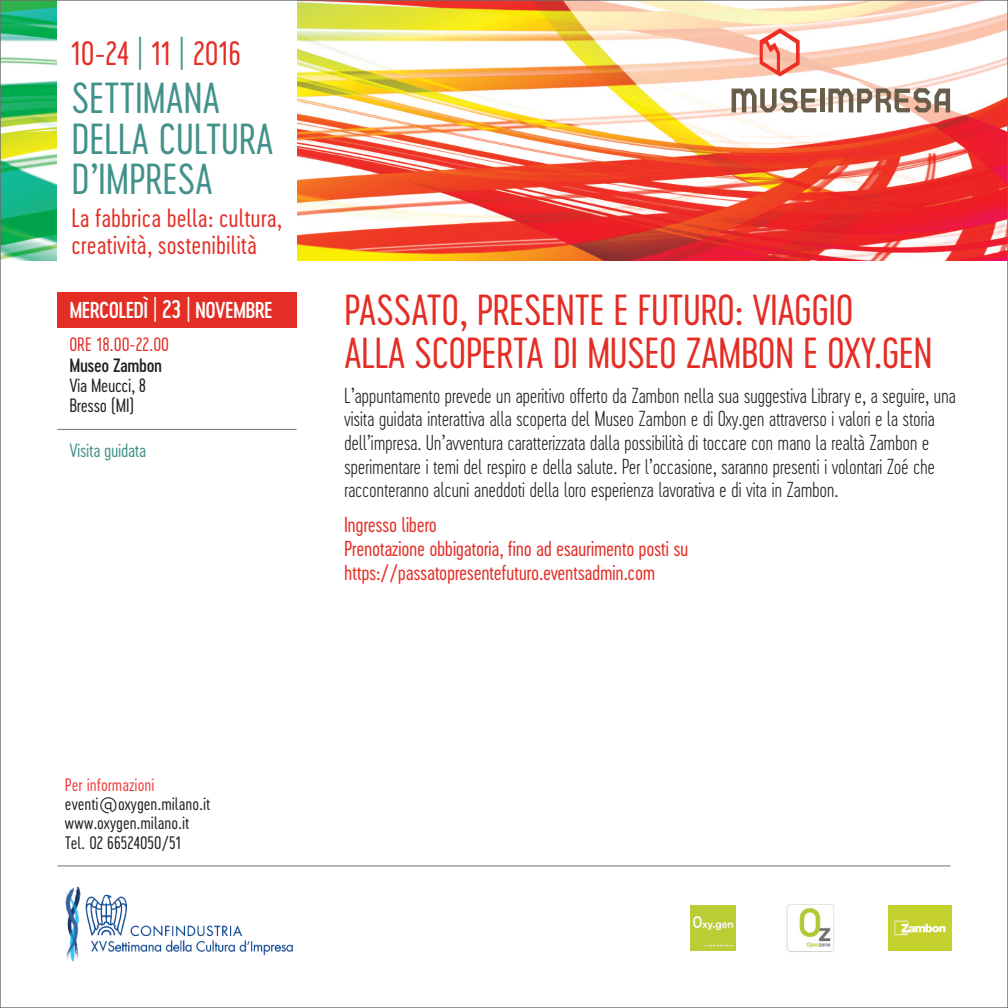
<style>
.page{position:relative;width:1008px;height:1008px;background:#fff}
.page>*{position:absolute;margin:0;border:0;box-sizing:border-box;transform-origin:0 0}
.t1{font:40.5px/42.8px "Cervo Neue Light Neue";letter-spacing:-.015em;color:#e32d25}
.t2{font:40.5px/40.5px "Cervo Neue Light Neue";letter-spacing:-.005em;color:#42928b}
.t3{font:31.5px "Cervo Neue Light Neue";color:#e32d25}
.t4{font:24.75px/27px "Cervo Neue Light Neue";color:#e32d25}
.t5{font:21.38px "Cervo Neue Medium Neue";letter-spacing:-.03em;color:#fff}
.t6{font:20.25px/23.6px "Cervo Neue Thin Neue";letter-spacing:-.02em;color:#231f20}
.t7{font:20.25px/23.6px "Cervo Neue Light Neue";letter-spacing:-.02em;color:#e32d25}
.t8{font:18px/20.2px "Cervo Neue Light Neue";letter-spacing:-.02em;color:#231f20}
.t9{font:18px "Cervo Neue Light Neue";color:#e32d25}
.t10{font:18px "Cervo Neue Light Neue";letter-spacing:-.02em;color:#42928b}
.t11{font:18px "Cervo Neue Medium Neue";letter-spacing:-.02em;color:#231f20}
.t12{font:16.88px/19.1px "Cervo Neue Light Neue";color:#231f20}
.t13{font:16.88px "Cervo Neue Light Neue";color:#ee3d3c}
.s1{color:#42928b}
.s2{font-size:23.85px}
</style>
<div class="page">
<img style="left:2px;top:2px;width:1004px;height:258px">
<div style="left:57px;top:0;width:239px;height:266px;background:#fff"></div>
<img style="left:64px;top:886px;width:229px;height:76px">
<hr style="left:57px;top:865px;width:893px;height:1px;background:#756e69">
<hr style="left:57px;top:429px;width:239px;height:1px;background:#756e69">
<div style="left:57px;top:292px;width:240px;height:35px;background:#e32d25"></div>
<svg style="left:731px;top:88px;width:85px;height:24px"></svg>
<hr style="left:820px;top:88px;width:4px;height:24px;background:#685d49">
<svg style="left:828px;top:88px;width:122px;height:24px"></svg>
<svg style="left:759px;top:28px;width:40px;height:48px"></svg>
<img style="left:888px;top:906px;width:63px;height:44px">
<img style="left:690px;top:906px;width:45px;height:45px">
<img style="left:786px;top:904px;width:48px;height:48px">
<h2 class="t3" style="left:71px;top:36px;width:171px">10-24 <span class="s1">|</span> 11 <span class="s1">|</span> 2016</h2>
<h1 class="t2" style="left:71px;top:79px;width:204px">SETTIMANA<br>DELLA CULTURA<br>D’IMPRESA</h1>
<p class="t4" style="left:71px;top:204px;width:212px">La fabbrica bella: cultura, creatività, sostenibilità</p>
<p class="t5" style="left:69px;top:302px;width:205px">MERCOLEDÌ <span class="s2">| 23 |</span> NOVEMBRE</p>
<p class="t9" style="left:69px;top:335px;width:101px">ORE 18.00-22.00</p>
<p class="t11" style="left:69px;top:358px;width:94px">Museo Zambon</p>
<p class="t8" style="left:69px;top:375px;width:78px">Via Meucci, 8<br>Bresso (MI)</p>
<p class="t10" style="left:69px;top:440px;width:78px">Visita guidata</p>
<h1 class="t1" style="left:344px;top:290px;width:590px">PASSATO, PRESENTE E FUTURO: VIAGGIO<br>ALLA SCOPERTA DI MUSEO ZAMBON E OXY.GEN</h1>
<p class="t6" style="left:344px;top:385px;width:613px">L’appuntamento prevede un aperitivo offerto da Zambon nella sua suggestiva Library e, a seguire, una visita guidata interattiva alla scoperta del Museo Zambon e di Oxy.gen attraverso i valori e la storia dell’impresa. Un’avventura caratterizzata dalla possibilità di toccare con mano la realtà Zambon e sperimentare i temi del respiro e della salute. Per l’occasione, saranno presenti i volontari Zoé che racconteranno alcuni aneddoti della loro esperienza lavorativa e di vita in Zambon.</p>
<p class="t7" style="left:344px;top:513px;width:346px">Ingresso libero<br>Prenotazione obbigatoria, fino ad esaurimento posti su https://passatopresentefuturo.eventsadmin.com</p>
<p class="t13" style="left:65px;top:775px;width:91px">Per informazioni</p>
<p class="t12" style="left:65px;top:795px;width:147px">eventi@oxygen.milano.it www.oxygen.milano.it<br>Tel. 02 66524050/51</p>
</div>
